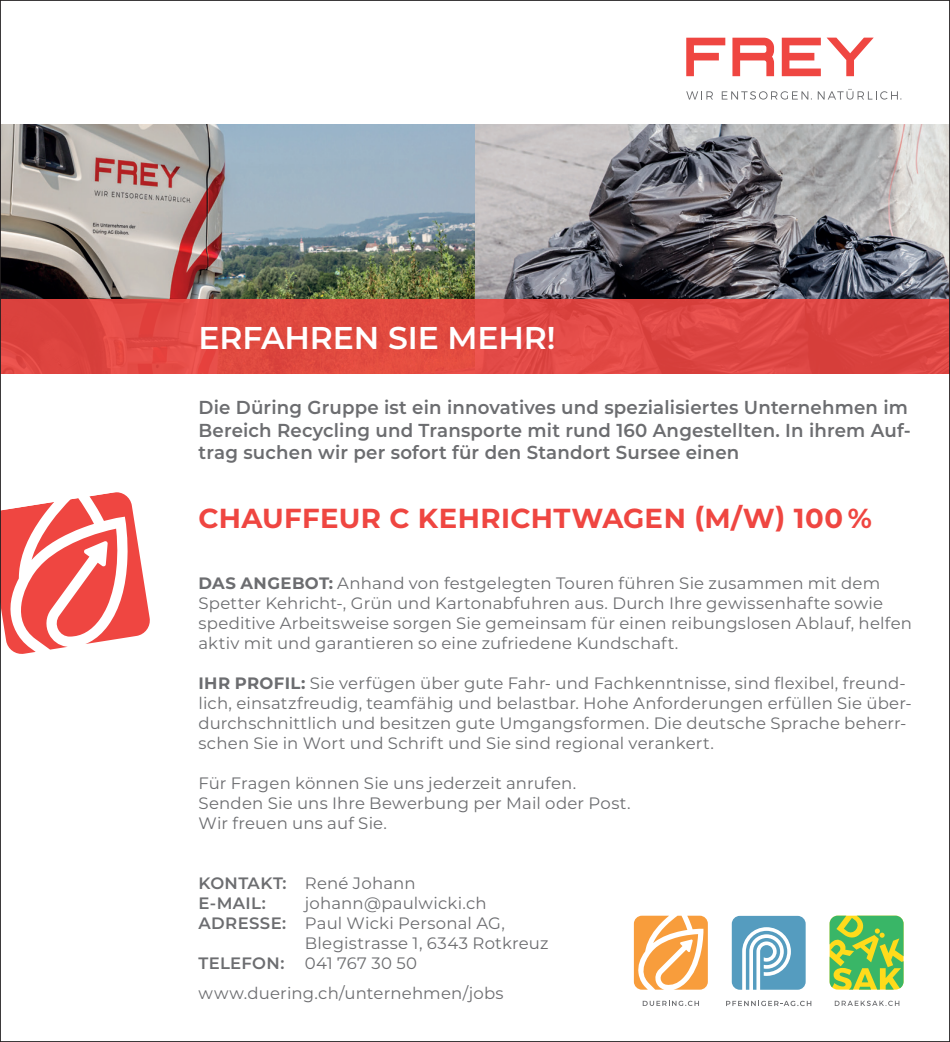
<style>
.page{position:relative;width:950px;height:1042px;background:#fff}
.page>*{position:absolute;margin:0;border:0;box-sizing:border-box;transform-origin:0 0}
.t1{font:600 31.5px "Montserrat";letter-spacing:-.005em;color:#fff}
.t2{font:700 27.5px "Montserrat";letter-spacing:.015em;color:#ef4641}
.t3{font:600 18.75px/22.5px "Montserrat";letter-spacing:.01em;color:#6c6d70}
.t4{font:16.5px/20px "Montserrat";letter-spacing:.01em;color:#6c6d70}
.t5{font:600 16.5px/20px "Montserrat";color:#6c6d70}
.s1{font-weight:700}
.s2{font-weight:400}
.s3{font-weight:600}
</style>
<div class="page">
<svg style="left:686px;top:91px;width:27px;height:9px"></svg>
<svg style="left:721px;top:89px;width:180px;height:11px"></svg>
<svg style="left:732px;top:38px;width:42px;height:38px"></svg>
<svg style="left:686px;top:38px;width:39px;height:38px"></svg>
<svg style="left:781px;top:38px;width:92px;height:38px"></svg>
<svg style="left:829px;top:915px;width:74px;height:74px;background:#84c44e"></svg>
<svg style="left:834px;top:1000px;width:65px;height:6px"></svg>
<svg style="left:642px;top:1000px;width:57px;height:6px"></svg>
<svg style="left:634px;top:915px;width:74px;height:74px"></svg>
<svg style="left:726px;top:1001px;width:85px;height:5px"></svg>
<svg style="left:731px;top:916px;width:74px;height:73px"></svg>
<img style="left:2px;top:124px;width:946px;height:175px">
<div style="left:0;top:299px;width:950px;height:75px;background:#df4841"></div>
<svg style="left:2px;top:492px;width:148px;height:162px"></svg>
<h1 class="t1" style="left:198px;top:315px;width:359px">ERFAHREN SIE MEHR!</h1>
<p class="t3" style="left:198px;top:396px;width:713px">Die Düring Gruppe ist ein innovatives und spezialisiertes Unternehmen im<br>Bereich Recycling und Transporte mit rund 160 Angestellten. In ihrem Auf&shy;trag suchen wir per sofort für den Standort Sursee einen</p>
<h2 class="t2" style="left:198px;top:498px;width:675px">CHAUFFEUR C KEHRICHTWAGEN (M/W) 100 %</h2>
<p class="t4" style="left:198px;top:573px;width:715px"><span class="s1">DAS ANGEBOT:</span> Anhand von festgelegten Touren führen Sie zusammen mit dem Spetter Kehricht-, Grün und Kartonabfuhren aus. Durch Ihre gewissenhafte sowie speditive Arbeitsweise sorgen Sie gemeinsam für einen reibungslosen Ablauf, helfen aktiv mit und garantieren so eine zufriedene Kundschaft.</p>
<p class="t4" style="left:198px;top:673px;width:714px"><span class="s1">IHR PROFIL:</span> Sie verfügen über gute Fahr- und Fachkenntnisse, sind flexibel, freund&shy;lich, einsatzfreudig, teamfähig und belastbar. Hohe Anforderungen erfüllen Sie über&shy;durchschnittlich und besitzen gute Umgangsformen. Die deutsche Sprache beherr&shy;schen Sie in Wort und Schrift und Sie sind regional verankert.</p>
<p class="t4" style="left:198px;top:773px;width:434px">Für Fragen können Sie uns jederzeit anrufen.<br>Senden Sie uns Ihre Bewerbung per Mail oder Post.<br>Wir freuen uns auf Sie.</p>
<p class="t5" style="left:198px;top:873px;width:219px">KONTAKT: <span class="s2">René Johann<br></span>E-MAIL:</p>
<p class="t4" style="left:305px;top:893px;width:183px">johann@paulwicki.ch</p>
<p class="t4" style="left:198px;top:913px;width:308px"><span class="s3">ADRESSE:</span> Paul Wicki Personal AG,</p>
<p class="t4" style="left:305px;top:933px;width:245px">Blegistrasse 1, 6343 Rotkreuz</p>
<p class="t4" style="left:198px;top:953px;width:220px"><span class="s3">TELEFON:</span> 041 767 30 50</p>
<p class="t4" style="left:198px;top:983px;width:307px">www.duering.ch/unternehmen/jobs</p>
</div>
